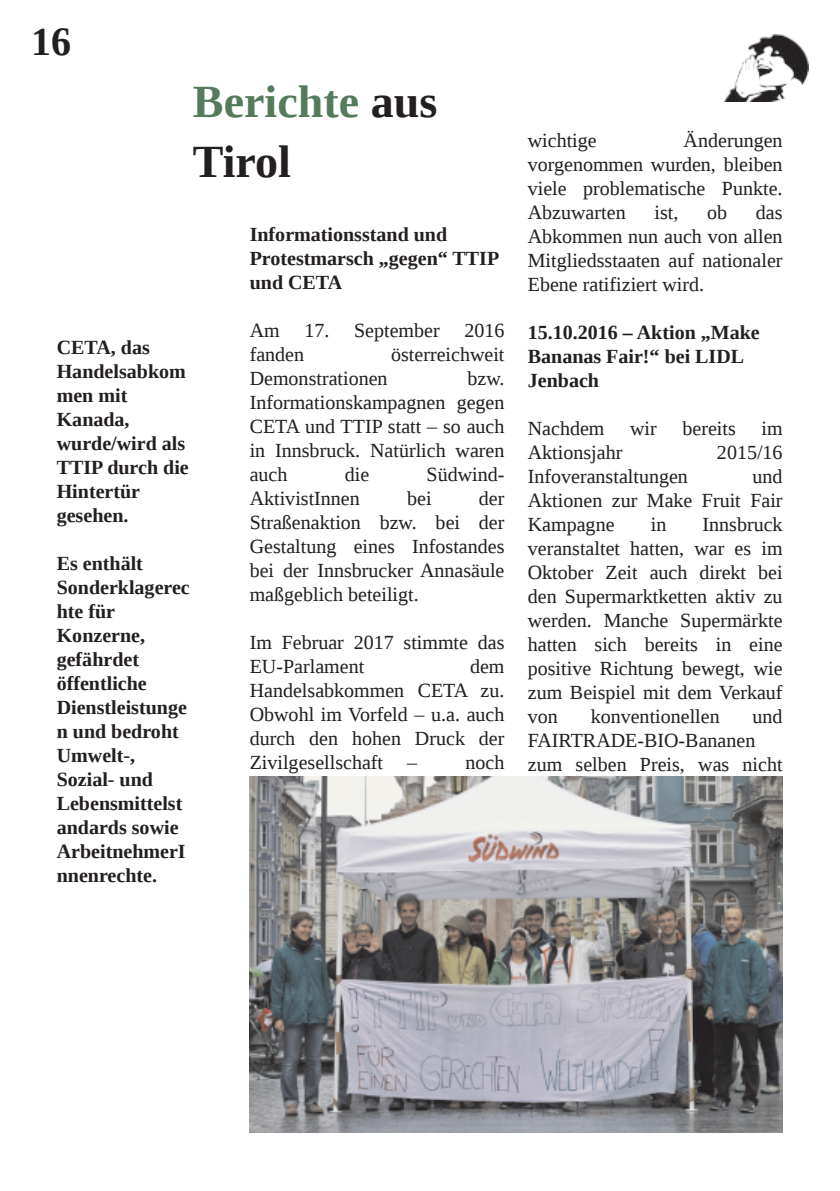
<style>
.page{position:relative;width:840px;height:1191px;background:#fff}
.page>*{position:absolute;margin:0;border:0;box-sizing:border-box;transform-origin:0 0}
.t1{font:700 46px/60px "Liberation Serif";color:#547b5c}
.t2{font:700 40px "Liberation Serif";color:#231f20}
.t3{font:20px/24px "Liberation Serif";color:#231f20;text-align:justify}
.t4{font:700 20px/24px "Liberation Serif";color:#231f20}
.s1{color:#231f20}
</style>
<div class="page">
<img style="left:249px;top:777px;width:533px;height:355px">
<img style="left:724px;top:34px;width:84px;height:68px">
<h2 class="t2" style="left:31px;top:19px;width:41px">16</h2>
<h1 class="t1" style="left:193px;top:71px;width:246px">Berichte <span class="s1">aus<br>Tirol</span></h1>
<p class="t4" style="left:57px;top:335px;width:133px">CETA, das<br>Handelsabkom men mit<br>Kanada, wurde/wird als<br>TTIP durch die<br>Hintertür gesehen.</p>
<p class="t4" style="left:57px;top:551px;width:134px">Es enthält<br>Sonderklagerec hte für<br>Konzerne, gefährdet öffentliche<br>Dienstleistunge n und bedroht<br>Umwelt-,<br>Sozial- und<br>Lebensmittelst andards sowie<br>ArbeitnehmerI nnenrechte.</p>
<p class="t4" style="left:249px;top:222px;width:251px">Informationsstand und<br>Protestmarsch „gegen“ TTIP und CETA</p>
<p class="t3" style="left:249px;top:318px;width:256px">Am 17. September 2016 fanden</p>
<p class="t3" style="left:391px;top:342px;width:115px">österreichweit</p>
<p class="t3" style="left:249px;top:366px;width:256px;text-indent:217px">bzw.<br>Informationskampagnen gegen CETA und TTIP statt – so auch in Innsbruck. Natürlich waren auch</p>
<p class="t3" style="left:249px;top:366px;width:139px">Demonstrationen</p>
<p class="t3" style="left:344px;top:462px;width:26px">die</p>
<p class="t3" style="left:426px;top:462px;width:79px">Südwind-</p>
<p class="t3" style="left:249px;top:486px;width:111px">AktivistInnen</p>
<p class="t3" style="left:407px;top:486px;width:26px">bei</p>
<p class="t3" style="left:249px;top:486px;width:256px;text-indent:229px">der Straßenaktion bzw. bei der Gestaltung eines Infostandes bei der Innsbrucker Annasäule maßgeblich beteiligt.</p>
<p class="t3" style="left:249px;top:630px;width:256px">Im Februar 2017 stimmte das<br>EU-Parlament</p>
<p class="t3" style="left:249px;top:654px;width:256px;text-indent:220px">dem Handelsabkommen CETA zu.<br>Obwohl im Vorfeld – u.a. auch durch den hohen Druck der Zivilgesellschaft –</p>
<p class="t3" style="left:465px;top:750px;width:40px">noch</p>
<p class="t3" style="left:527px;top:128px;width:256px;text-indent:156px">Änderungen vorgenommen wurden, bleiben viele problematische Punkte.<br>Abzuwarten</p>
<p class="t3" style="left:527px;top:128px;width:70px">wichtige</p>
<p class="t3" style="left:527px;top:200px;width:256px;text-indent:228px">das Abkommen nun auch von allen Mitgliedsstaaten auf nationaler Ebene ratifiziert wird.</p>
<p class="t4" style="left:527px;top:320px;width:233px">15.10.2016 – Aktion „Make<br>Bananas Fair!“ bei LIDL<br>Jenbach</p>
<p class="t3" style="left:527px;top:416px;width:78px">Nachdem</p>
<p class="t3" style="left:629px;top:416px;width:28px">wir</p>
<p class="t3" style="left:682px;top:416px;width:55px">bereits</p>
<p class="t3" style="left:761px;top:416px;width:23px">im</p>
<p class="t3" style="left:527px;top:440px;width:96px">Aktionsjahr</p>
<p class="t3" style="left:716px;top:440px;width:67px">2015/16</p>
<p class="t3" style="left:527px;top:464px;width:161px">Infoveranstaltungen</p>
<p class="t3" style="left:654px;top:200px;width:25px">ist,</p>
<p class="t3" style="left:706px;top:200px;width:21px">ob</p>
<p class="t3" style="left:527px;top:464px;width:256px;text-indent:224px">und Aktionen zur Make Fruit Fair Kampagne</p>
<p class="t3" style="left:527px;top:512px;width:256px;text-indent:175px">Innsbruck veranstaltet hatten, war es im Oktober Zeit auch direkt bei den Supermarktketten aktiv zu werden. Manche Supermärkte hatten sich bereits in eine positive Richtung bewegt, wie zum Beispiel mit dem Verkauf von</p>
<p class="t3" style="left:650px;top:512px;width:17px">in</p>
<p class="t3" style="left:527px;top:704px;width:256px;text-align:left;text-indent:224px">und<br>FAIRTRADE-BIO-Bananen zum selben Preis, was nicht</p>
<p class="t3" style="left:590px;top:704px;width:130px">konventionellen</p>
</div>
